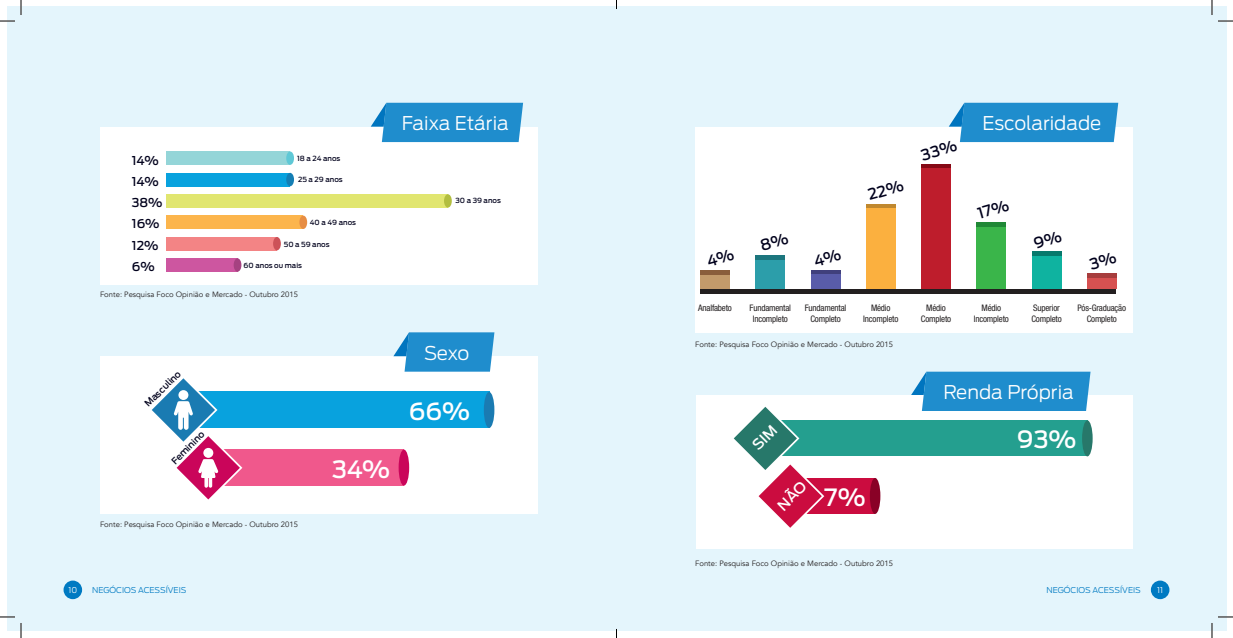
<style>
.page{position:relative;width:1233px;height:638px;background:#fff}
.page>*{position:absolute;margin:0;border:0;box-sizing:border-box;transform-origin:0 0}
.t1{font:500 23.7px "Ford Antenna";color:#fff}
.t2{font:500 23.6px "Ford Antenna";color:#fff}
.t3{font:300 18.8px "Ford Antenna";color:#fff}
.t4{font:500 12.2px/21.1px "Ford Antenna";color:#00001c}
.t5{font:condensed 9px/10.8px "Helvetica Neue LT Std";letter-spacing:-.02em;color:#231f20;text-align:center}
.t6{font:500 9px "Ford Antenna";color:#00001c}
.t7{font:300 8px "Ford Antenna";color:#007ac2}
.t8{font:300 8px "Ford Antenna";color:#fff}
.t9{font:7.7px "Avenir";color:#231f20}
.t10{font:500 7px "Ford Antenna";color:#00001c}
</style>
<div class="page">
<div style="left:7px;top:7px;width:1219px;height:623px;background:#e4f5fc"></div>
<div style="left:64px;top:580px;width:18px;height:18px;background:#007ac2;border-radius:50%"></div>
<div style="left:1150px;top:580px;width:19px;height:18px;background:#007ac2;border-radius:50%"></div>
<div style="left:100px;top:127px;width:437px;height:157px;background:#fff"></div>
<div style="left:166px;top:151px;width:124px;height:14px;background:#94d5d8"></div>
<div style="left:166px;top:173px;width:124px;height:13px;background:#08a2de"></div>
<div style="left:166px;top:194px;width:282px;height:13px;background:#e1e670"></div>
<div style="left:166px;top:215px;width:137px;height:14px;background:#fcb54c"></div>
<div style="left:166px;top:237px;width:111px;height:13px;background:#f38485"></div>
<div style="left:166px;top:258px;width:71px;height:13px;background:#cd56a0"></div>
<div style="left:286px;top:151px;width:8px;height:14px;background:#5fc8d6;border-radius:50%"></div>
<div style="left:286px;top:173px;width:8px;height:13px;background:#147eb4;border-radius:50%"></div>
<div style="left:444px;top:194px;width:8px;height:13px;background:#b2be40;border-radius:50%"></div>
<div style="left:299px;top:215px;width:8px;height:14px;background:#e78d44;border-radius:50%"></div>
<div style="left:273px;top:237px;width:8px;height:13px;background:#cc5258;border-radius:50%"></div>
<div style="left:234px;top:258px;width:7px;height:13px;background:#a54281;border-radius:50%"></div>
<div style="left:100px;top:356px;width:437px;height:158px;background:#fff"></div>
<div style="left:190px;top:392px;width:299px;height:36px;background:#08a2de"></div>
<div style="left:484px;top:392px;width:10px;height:36px;background:#1a7bb2;border-radius:50%"></div>
<div style="left:215px;top:449px;width:189px;height:36px;background:#f0588c"></div>
<div style="left:398px;top:449px;width:11px;height:36px;background:#ca055a;border-radius:50%"></div>
<svg style="left:152px;top:378px;width:90px;height:122px"></svg>
<svg style="left:371px;top:103px;width:152px;height:39px;background:#2d94d0"></svg>
<svg style="left:393px;top:332px;width:101px;height:39px;background:#3799d2"></svg>
<div style="left:695px;top:127px;width:437px;height:205px;background:#fff"></div>
<div style="left:700px;top:274px;width:29px;height:15px;background:#c39a6b"></div>
<div style="left:700px;top:270px;width:29px;height:5px;background:#8a5d3b"></div>
<div style="left:756px;top:255px;width:29px;height:5px;background:#1c767e"></div>
<div style="left:811px;top:269px;width:29px;height:5px;background:#40407c"></div>
<div style="left:866px;top:204px;width:29px;height:5px;background:#c0882f"></div>
<hr style="left:921px;top:164px;width:29px;height:4px;background:#850915">
<div style="left:976px;top:222px;width:29px;height:5px;background:#208836"></div>
<div style="left:1032px;top:251px;width:29px;height:5px;background:#07796c"></div>
<div style="left:1087px;top:273px;width:29px;height:5px;background:#a73d3d"></div>
<div style="left:811px;top:274px;width:29px;height:15px;background:#595ca9"></div>
<div style="left:866px;top:209px;width:29px;height:80px;background:#fbb03f"></div>
<div style="left:921px;top:168px;width:29px;height:121px;background:#be1d2c"></div>
<div style="left:976px;top:227px;width:29px;height:62px;background:#3ab54a"></div>
<div style="left:1032px;top:256px;width:29px;height:33px;background:#0fb3a0"></div>
<div style="left:1087px;top:278px;width:29px;height:11px;background:#d75151"></div>
<div style="left:756px;top:260px;width:29px;height:29px;background:#2c9eaa"></div>
<hr style="left:700px;top:289px;width:416px;height:4px;background:#231f20">
<div style="left:696px;top:395px;width:437px;height:154px;background:#fff"></div>
<div style="left:765px;top:420px;width:322px;height:36px;background:#249f8f"></div>
<div style="left:783px;top:477px;width:92px;height:36px;background:#cb0c3f"></div>
<div style="left:1082px;top:420px;width:10px;height:36px;background:#27786a;border-radius:50%"></div>
<div style="left:870px;top:477px;width:10px;height:36px;background:#890126;border-radius:50%"></div>
<svg style="left:911px;top:371px;width:179px;height:40px;background:#2e94d0"></svg>
<svg style="left:1218px;top:20px;width:15px;height:2px"></svg>
<svg style="left:1218px;top:616px;width:15px;height:1px"></svg>
<svg style="left:0;top:0;width:22px;height:22px"></svg>
<svg style="left:0;top:616px;width:22px;height:21px"></svg>
<svg style="left:1211px;top:0;width:1px;height:15px"></svg>
<svg style="left:1211px;top:623px;width:1px;height:14px"></svg>
<svg style="left:949px;top:103px;width:169px;height:40px;background:#3196d0"></svg>
<svg style="left:733px;top:406px;width:91px;height:122px"></svg>
<p class="t4" style="left:132px;top:148px;width:32px">14%<br>14%<br>38%<br>16%<br>12%<br>6%</p>
<p class="t10" style="left:297px;top:152px;width:45px">18 a 24 anos</p>
<p class="t10" style="left:298px;top:173px;width:46px">25 a 29 anos</p>
<p class="t10" style="left:310px;top:216px;width:48px">40 a 49 anos</p>
<p class="t10" style="left:284px;top:238px;width:47px">50 a 59 anos</p>
<p class="t10" style="left:244px;top:259px;width:60px">60 anos ou mais</p>
<p class="t9" style="left:100px;top:290px;width:199px">Fonte: Pesquisa Foco Opinião e Mercado - Outubro 2015</p>
<p class="t3" style="left:402px;top:107px;width:109px">Faixa Etária</p>
<p class="t10" style="left:455px;top:195px;width:47px">30 a 39 anos</p>
<p class="t6" style="left:141px;top:399px;width:48px;rotate:-45deg">Masculino</p>
<p class="t6" style="left:167px;top:457px;width:44px;rotate:-45deg">Feminino</p>
<p class="t9" style="left:100px;top:519px;width:199px">Fonte: Pesquisa Foco Opinião e Mercado - Outubro 2015</p>
<p class="t1" style="left:332px;top:448px;width:60px">34%</p>
<p class="t3" style="left:424px;top:336px;width:47px">Sexo</p>
<p class="t1" style="left:409px;top:390px;width:63px">66%</p>
<p class="t3" style="left:982px;top:107px;width:120px">Escolaridade</p>
<p class="t5" style="left:698px;top:302px;width:35px">Analfabeto</p>
<p class="t5" style="left:749px;top:302px;width:43px">Fundamental<br>Incompleto</p>
<p class="t5" style="left:805px;top:302px;width:43px">Fundamental<br>Completo</p>
<p class="t5" style="left:863px;top:302px;width:37px">Médio<br>Incompleto</p>
<p class="t5" style="left:921px;top:302px;width:32px">Médio<br>Completo</p>
<p class="t5" style="left:973px;top:302px;width:37px">Médio<br>Incompleto</p>
<p class="t5" style="left:1031px;top:302px;width:32px;text-align:left">Superior<br>Completo</p>
<p class="t5" style="left:1077px;top:302px;width:50px">Pós-Graduação<br>Completo</p>
<p class="t9" style="left:695px;top:340px;width:199px">Fonte: Pesquisa Foco Opinião e Mercado - Outubro 2015</p>
<p class="t3" style="left:943px;top:376px;width:132px">Renda Própria</p>
<p class="t2" style="left:824px;top:476px;width:43px">7%</p>
<p class="t9" style="left:695px;top:558px;width:199px">Fonte: Pesquisa Foco Opinião e Mercado - Outubro 2015</p>
<p class="t2" style="left:1017px;top:418px;width:61px">93%</p>
<p class="t8" style="left:68px;top:583px;width:10px">10</p>
<p class="t7" style="left:92px;top:583px;width:96px">NEGÓCIOS ACESSÍVEIS</p>
<p class="t7" style="left:1046px;top:583px;width:96px">NEGÓCIOS ACESSÍVEIS</p>
<p class="t8" style="left:1157px;top:583px;width:7px">11</p>
</div>
